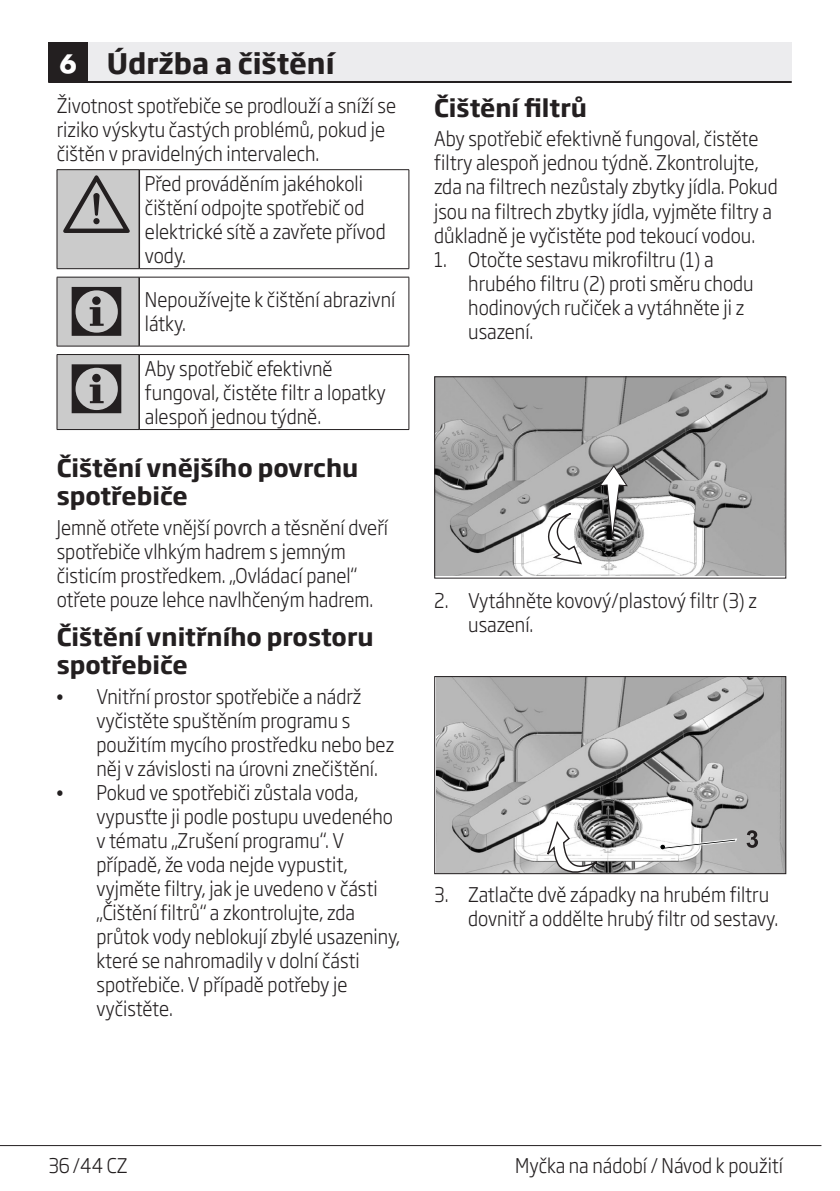
<style>
.page{position:relative;width:840px;height:1191px;background:#fff}
.page>*{position:absolute;margin:0;border:0;box-sizing:border-box;transform-origin:0 0}
.uyari_semboller{font:72px "ZIWARNUN";color:#231f20}
.Ana_Baslik{font:700 28px "Soho Gothic Pro";color:#231f20}
.t1{font:700 28px "Futura TOT";color:#fff}
.Baslik{font:700 24px/28px "Soho Gothic Pro";color:#231f20}
.Yazi_alanlari{font:300 20px/24px "Soho Gothic Pro";color:#231f20;scale:.9 1}
.Girintili_Yazi{font:300 20px/24px "Soho Gothic Pro";color:#231f20;scale:.9 1}
.s1{font-family:"Arial";font-weight:700}
</style>
<div class="page">
<hr style="left:0;top:1145px;width:821px;height:1px;background:#231f20">
<div style="left:88px;top:43px;width:703px;height:39px;background:#ececee"></div>
<hr style="left:48px;top:81px;width:743px;height:2px;background:#231f20">
<div style="left:48px;top:43px;width:40px;height:39px;background:#231f20"></div>
<div style="left:57px;top:170px;width:82px;height:99px;background:#cbcbcb"></div>
<hr style="left:57px;top:170px;width:1px;height:98px;background:#231f20">
<hr style="left:57px;top:169px;width:82px;height:1px;background:#231f20">
<hr style="left:57px;top:268px;width:82px;height:1px;background:#231f20">
<hr style="left:138px;top:170px;width:2px;height:98px;background:#231f20">
<hr style="left:408px;top:170px;width:1px;height:98px;background:#231f20">
<hr style="left:139px;top:169px;width:270px;height:1px;background:#231f20">
<hr style="left:139px;top:268px;width:270px;height:1px;background:#231f20">
<div style="left:57px;top:277px;width:82px;height:69px;background:#cbcbcb"></div>
<hr style="left:57px;top:277px;width:1px;height:69px;background:#231f20">
<hr style="left:57px;top:277px;width:82px;height:1px;background:#231f20">
<hr style="left:57px;top:346px;width:82px;height:1px;background:#231f20">
<hr style="left:138px;top:277px;width:2px;height:69px;background:#231f20">
<hr style="left:408px;top:277px;width:1px;height:69px;background:#231f20">
<hr style="left:139px;top:277px;width:270px;height:1px;background:#231f20">
<hr style="left:139px;top:346px;width:270px;height:1px;background:#231f20">
<div style="left:57px;top:354px;width:82px;height:75px;background:#cbcbcb"></div>
<hr style="left:57px;top:355px;width:1px;height:74px;background:#231f20">
<hr style="left:57px;top:354px;width:82px;height:1px;background:#231f20">
<hr style="left:57px;top:429px;width:82px;height:1px;background:#231f20">
<hr style="left:138px;top:355px;width:2px;height:74px;background:#231f20">
<hr style="left:408px;top:355px;width:1px;height:74px;background:#231f20">
<hr style="left:139px;top:354px;width:270px;height:1px;background:#231f20">
<hr style="left:139px;top:429px;width:270px;height:1px;background:#231f20">
<img style="left:436px;top:378px;width:347px;height:197px">
<svg style="left:547px;top:508px;width:35px;height:57px"></svg>
<svg style="left:598px;top:464px;width:30px;height:81px"></svg>
<div style="left:434px;top:376px;width:351px;height:202px;border:1px solid #231f20"></div>
<img style="left:436px;top:678px;width:347px;height:194px">
<svg style="left:658px;top:838px;width:79px;height:13px"></svg>
<svg style="left:746px;top:830px;width:11px;height:18px"></svg>
<svg style="left:544px;top:819px;width:62px;height:53px"></svg>
<div style="left:434px;top:676px;width:351px;height:198px;border:1px solid #231f20"></div>
<p class="t1" style="left:60px;top:47px;width:18px">6</p>
<p class="Ana_Baslik" style="left:107px;top:42px;width:229px">Údržba a čištění</p>
<p class="Yazi_alanlari" style="left:57px;top:93px;width:378px">Životnost spotřebiče se prodlouží a sníží se riziko výskytu častých problémů, pokud je čištěn v pravidelných intervalech.</p>
<p class="uyari_semboller" style="left:63px;top:166px;width:71px">A</p>
<p class="Yazi_alanlari" style="left:145px;top:170px;width:269px">Před prováděním jakéhokoli čištění odpojte spotřebič od elektrické sítě a zavřete přívod vody.</p>
<p class="uyari_semboller" style="left:67px;top:273px;width:63px">C</p>
<p class="Yazi_alanlari" style="left:145px;top:287px;width:280px">Nepoužívejte k čištění abrazivní látky.</p>
<p class="uyari_semboller" style="left:67px;top:351px;width:63px">C</p>
<p class="Yazi_alanlari" style="left:145px;top:355px;width:269px">Aby spotřebič efektivně fungoval, čistěte filtr a lopatky alespoň jednou týdně.</p>
<p class="Baslik" style="left:57px;top:452px;width:303px">Čištění vnějšího povrchu spotřebiče</p>
<p class="Yazi_alanlari" style="left:57px;top:514px;width:369px">Jemně otřete vnější povrch a těsnění dveří spotřebiče vlhkým hadrem s jemným čisticím prostředkem. „Ovládací panel“ otřete pouze lehce navlhčeným hadrem.</p>
<p class="Baslik" style="left:57px;top:621px;width:318px">Čištění vnitřního prostoru spotřebiče</p>
<p class="Yazi_alanlari" style="left:96px;top:683px;width:332px;text-indent:-40px"><span class="s1">•</span> Vnitřní prostor spotřebiče a nádrž vyčistěte spuštěním programu s použitím mycího prostředku nebo bez něj v závislosti na úrovni znečištění.</p>
<p class="Yazi_alanlari" style="left:96px;top:779px;width:339px;text-indent:-40px"><span class="s1">•</span> Pokud ve spotřebiči zůstala voda, vypusťte ji podle postupu uvedeného v tématu „Zrušení programu“. V případě, že voda nejde vypustit, vyjměte filtry, jak je uvedeno v části „Čištění filtrů“ a zkontrolujte, zda průtok vody neblokují zbylé usazeniny, které se nahromadily v dolní části spotřebiče. V případě potřeby je vyčistěte.</p>
<p class="Baslik" style="left:434px;top:92px;width:154px">Čištění filtrů</p>
<p class="Yazi_alanlari" style="left:434px;top:126px;width:383px">Aby spotřebič efektivně fungoval, čistěte filtry alespoň jednou týdně. Zkontrolujte, zda na filtrech nezůstaly zbytky jídla. Pokud jsou na filtrech zbytky jídla, vyjměte filtry a důkladně je vyčistěte pod tekoucí vodou.</p>
<p class="Girintili_Yazi" style="left:468px;top:246px;width:318px;text-indent:-34px">1. Otočte sestavu mikrofiltru (1) a hrubého filtru (2) proti směru chodu hodinových ručiček a vytáhněte ji z usazení.</p>
<p class="Girintili_Yazi" style="left:468px;top:588px;width:322px;text-indent:-34px">2. Vytáhněte kovový/plastový filtr (3) z usazení.</p>
<p class="Girintili_Yazi" style="left:468px;top:881px;width:346px;text-indent:-34px">3. Zatlačte dvě západky na hrubém filtru dovnitř a oddělte hrubý filtr od sestavy.</p>
<p class="Yazi_alanlari" style="left:48px;top:1152px;width:90px">36/44 CZ</p>
<p class="Yazi_alanlari" style="left:515px;top:1152px;width:299px">Myčka na nádobí / Návod k použití</p>
</div>
